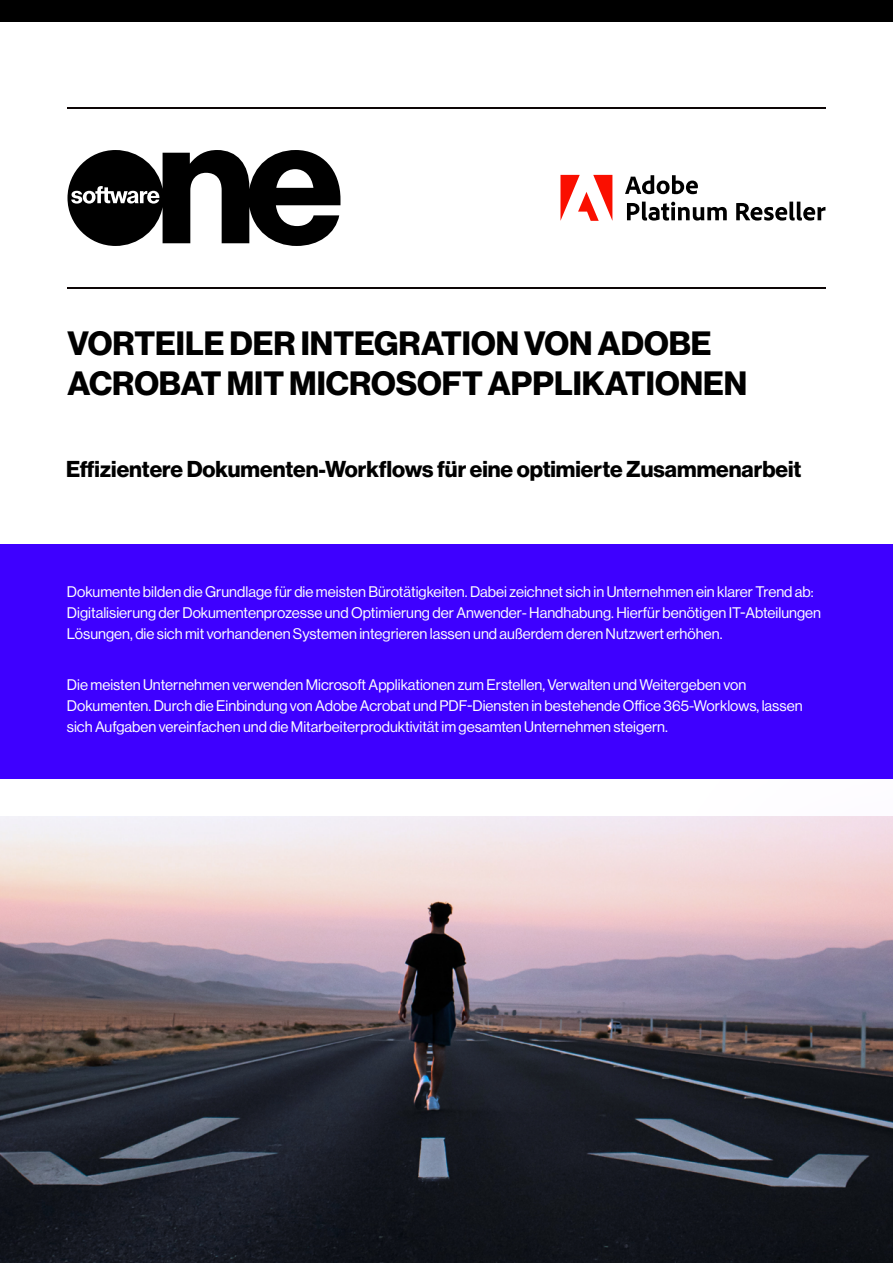
<style>
.page{position:relative;width:893px;height:1263px;background:#fff}
.page>*{position:absolute;margin:0;border:0;box-sizing:border-box;transform-origin:0 0}
.t1{font:700 33px/39.6px "Haas Grot Disp 75";color:#000}
.t2{font:700 22.5px "Haas Grot Disp 75";color:#000}
.t3{font:15px/21px "Haas Grot Disp 55 Roman";color:#fff}
</style>
<div class="page">
<div style="left:0;top:544px;width:893px;height:234px;background:#3e00ff"></div>
<img style="left:0;top:816px;width:893px;height:447px">
<div style="left:0;top:0;width:893px;height:21px;background:#000"></div>
<svg style="left:67px;top:150px;width:273px;height:96px"></svg>
<hr style="left:67px;top:107px;width:758px;height:2px;background:#0d0606">
<hr style="left:67px;top:287px;width:758px;height:2px;background:#0d0606">
<svg style="left:560px;top:175px;width:52px;height:46px"></svg>
<svg style="left:625px;top:175px;width:73px;height:19px"></svg>
<svg style="left:627px;top:202px;width:100px;height:19px"></svg>
<svg style="left:736px;top:202px;width:89px;height:19px"></svg>
<h1 class="t1" style="left:67px;top:325px;width:681px">VORTEILE DER INTEGRATION VON ADOBE<br>ACROBAT MIT MICROSOFT APPLIKATIONEN</h1>
<h2 class="t2" style="left:66px;top:456px;width:737px">Effizientere Dokumenten-Workflows für eine optimierte Zusammenarbeit</h2>
<p class="t3" style="left:67px;top:582px;width:756px">Dokumente bilden die Grundlage für die meisten Bürotätigkeiten. Dabei zeichnet sich in Unternehmen ein klarer Trend ab:<br>Digitalisierung der Dokumentenprozesse und Optimierung der Anwender- Handhabung. Hierfür benötigen IT-Abteilungen<br>Lösungen, die sich mit vorhandenen Systemen integrieren lassen und außerdem deren Nutzwert erhöhen.</p>
<p class="t3" style="left:67px;top:674px;width:737px">Die meisten Unternehmen verwenden Microsoft Applikationen zum Erstellen, Verwalten und Weitergeben von<br>Dokumenten. Durch die Einbindung von Adobe Acrobat und PDF-Diensten in bestehende Office 365-Worklows, lassen sich Aufgaben vereinfachen und die Mitarbeiterproduktivität im gesamten Unternehmen steigern.</p>
</div>
